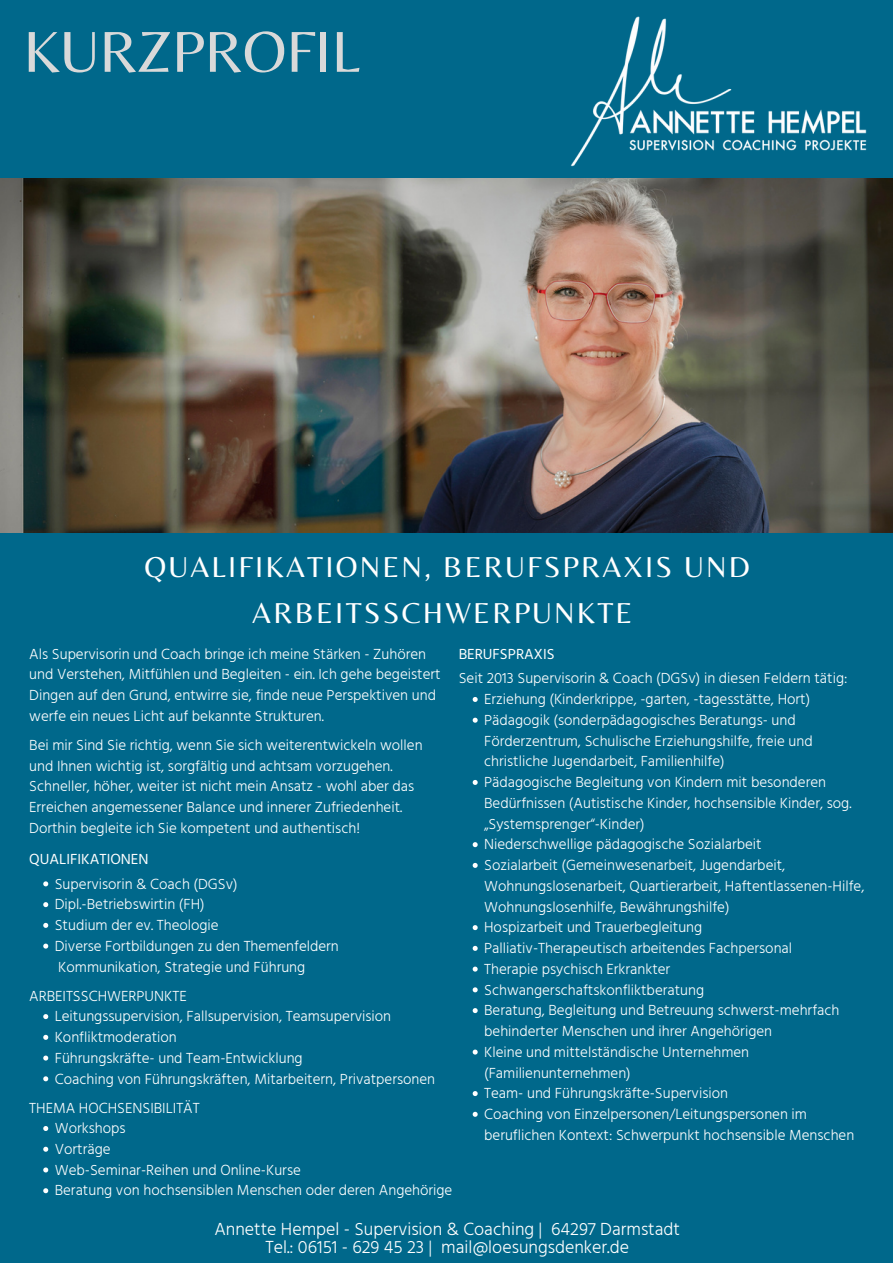
<style>
.page{position:relative;width:893px;height:1264px;background:#fff}
.page>*{position:absolute;margin:0;border:0;box-sizing:border-box;transform-origin:0 0}
.t1{font:60px "Belleza";color:#d9d9d9}
.t2{font:30px/46px "Belleza";letter-spacing:.075em;color:#fff;text-align:center}
.t3{font:300 18px/18px "Hind Madurai";color:#fff;text-align:center}
.t4{font:300 15px/20.7px "Hind Madurai";color:#fff}
.t5{font:15px "Hind Madurai";color:#fff}
</style>
<div class="page">
<div style="left:0;top:0;width:892px;height:1262px;background:#00688b"></div>
<img style="left:0;top:179px;width:892px;height:354px">
<svg style="left:43px;top:881px;width:5px;height:5px"></svg>
<svg style="left:43px;top:902px;width:5px;height:5px"></svg>
<svg style="left:43px;top:922px;width:5px;height:5px"></svg>
<svg style="left:43px;top:943px;width:5px;height:5px"></svg>
<svg style="left:43px;top:1014px;width:5px;height:5px"></svg>
<svg style="left:43px;top:1034px;width:5px;height:5px"></svg>
<svg style="left:43px;top:1055px;width:5px;height:5px"></svg>
<svg style="left:43px;top:1076px;width:5px;height:5px"></svg>
<img style="left:570px;top:16px;width:297px;height:151px">
<svg style="left:472px;top:697px;width:5px;height:5px"></svg>
<svg style="left:472px;top:717px;width:5px;height:5px"></svg>
<svg style="left:472px;top:780px;width:5px;height:5px"></svg>
<svg style="left:472px;top:842px;width:5px;height:5px"></svg>
<svg style="left:472px;top:862px;width:5px;height:5px"></svg>
<svg style="left:472px;top:925px;width:5px;height:5px"></svg>
<svg style="left:472px;top:945px;width:5px;height:5px"></svg>
<svg style="left:472px;top:966px;width:5px;height:5px"></svg>
<svg style="left:472px;top:987px;width:5px;height:5px"></svg>
<svg style="left:472px;top:1008px;width:5px;height:5px"></svg>
<svg style="left:472px;top:1049px;width:5px;height:5px"></svg>
<svg style="left:472px;top:1091px;width:5px;height:5px"></svg>
<svg style="left:472px;top:1111px;width:5px;height:5px"></svg>
<svg style="left:43px;top:1126px;width:5px;height:4px"></svg>
<svg style="left:43px;top:1146px;width:5px;height:5px"></svg>
<svg style="left:43px;top:1167px;width:5px;height:5px"></svg>
<svg style="left:43px;top:1188px;width:5px;height:5px"></svg>
<h1 class="t1" style="left:23px;top:16px;width:339px">KURZPROFIL</h1>
<h2 class="t2" style="left:144px;top:543px;width:607px">QUALIFIKATIONEN, BERUFSPRAXIS UND<br>ARBEITSSCHWERPUNKTE</h2>
<p class="t4" style="left:29px;top:644px;width:413px">Als Supervisorin und Coach bringe ich meine Stärken - Zuhören und Verstehen, Mitfühlen und Begleiten - ein. Ich gehe begeistert Dingen auf den Grund, entwirre sie, finde neue Perspektiven und werfe ein neues Licht auf bekannte Strukturen.</p>
<p class="t4" style="left:29px;top:735px;width:395px">Bei mir Sind Sie richtig, wenn Sie sich weiterentwickeln wollen und Ihnen wichtig ist, sorgfältig und achtsam vorzugehen.<br>Schneller, höher, weiter ist nicht mein Ansatz - wohl aber das Erreichen angemessener Balance und innerer Zufriedenheit.<br>Dorthin begleite ich Sie kompetent und authentisch!</p>
<p class="t5" style="left:29px;top:849px;width:121px">QUALIFIKATIONEN</p>
<p class="t4" style="left:55px;top:873px;width:285px">Supervisorin &amp; Coach (DGSv)<br>Dipl.-Betriebswirtin (FH)<br>Studium der ev. Theologie<br>Diverse Fortbildungen zu den Themenfeldern</p>
<p class="t4" style="left:29px;top:952px;width:277px;line-height:29px;text-indent:29px">Kommunikation, Strategie und Führung<br>ARBEITSSCHWERPUNKTE</p>
<p class="t4" style="left:55px;top:1006px;width:382px">Leitungssupervision, Fallsupervision, Teamsupervision Konfliktmoderation<br>Führungskräfte- und Team-Entwicklung<br>Coaching von Führungskräften, Mitarbeitern, Privatpersonen</p>
<p class="t4" style="left:29px;top:1097px;width:172px">THEMA HOCHSENSIBILITÄT</p>
<p class="t4" style="left:55px;top:1118px;width:399px">Workshops<br>Vorträge<br>Web-Seminar-Reihen und Online-Kurse<br>Beratung von hochsensiblen Menschen oder deren Angehörige</p>
<p class="t5" style="left:458px;top:644px;width:97px">BERUFSPRAXIS</p>
<p class="t4" style="left:458px;top:668px;width:390px">Seit 2013 Supervisorin &amp; Coach (DGSv) in diesen Feldern tätig:</p>
<p class="t4" style="left:484px;top:689px;width:382px">Erziehung (Kinderkrippe, -garten, -tagesstätte, Hort)<br>Pädagogik (sonderpädagogisches Beratungs- und Förderzentrum, Schulische Erziehungshilfe, freie und christliche Jugendarbeit, Familienhilfe)<br>Pädagogische Begleitung von Kindern mit besonderen Bedürfnissen (Autistische Kinder, hochsensible Kinder, sog. „Systemsprenger“-Kinder)<br>Niederschwellige pädagogische Sozialarbeit<br>Sozialarbeit (Gemeinwesenarbeit, Jugendarbeit, Wohnungslosenarbeit, Quartierarbeit, Haftentlassenen-Hilfe, Wohnungslosenhilfe, Bewährungshilfe)<br>Hospizarbeit und Trauerbegleitung<br>Palliativ-Therapeutisch arbeitendes Fachpersonal<br>Therapie psychisch Erkrankter Schwangerschaftskonfliktberatung<br>Beratung, Begleitung und Betreuung schwerst-mehrfach behinderter Menschen und ihrer Angehörigen<br>Kleine und mittelständische Unternehmen (Familienunternehmen)<br>Team- und Führungskräfte-Supervision<br>Coaching von Einzelpersonen/Leitungspersonen im beruflichen Kontext: Schwerpunkt hochsensible Menschen</p>
<p class="t3" style="left:214px;top:1220px;width:467px">Annette Hempel - Supervision &amp; Coaching | 64297 Darmstadt<br>Tel.: 06151 - 629 45 23 | mail@loesungsdenker.de</p>
</div>
